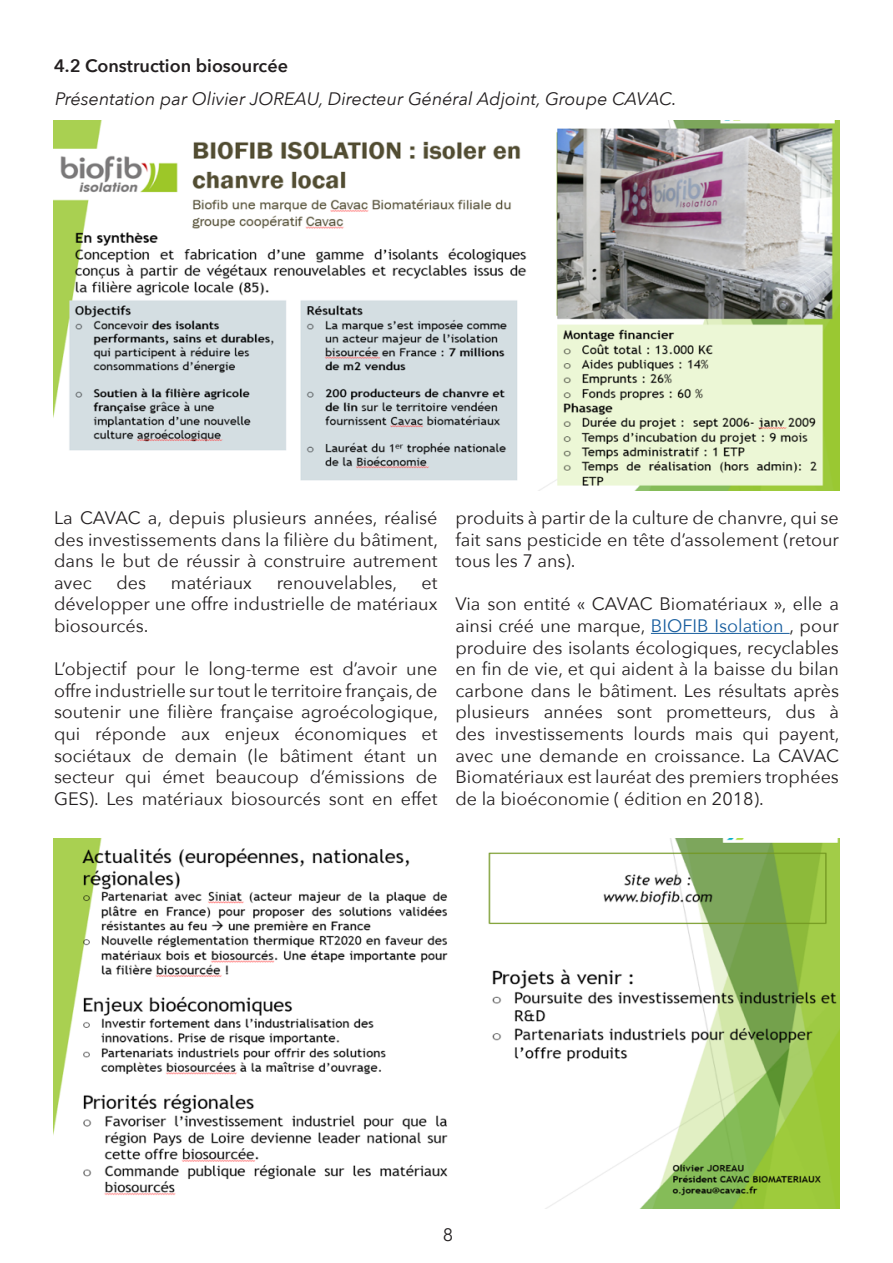
<style>
.page{position:relative;width:893px;height:1263px;background:#fff}
.page>*{position:absolute;margin:0;border:0;box-sizing:border-box;transform-origin:0 0}
.t1{font:18px/21.6px "Avenir Next";color:#231f20;text-align:justify}
.t2{font:italic 18px "Avenir Next";color:#231f20}
.t3{font:600 18px "Avenir Next";color:#231f20}
.s1{color:#175d9e}
</style>
<div class="page">
<hr style="left:651px;top:633px;width:139px;height:1px;background:#175d9e">
<img style="left:53px;top:120px;width:787px;height:371px">
<img style="left:53px;top:838px;width:787px;height:371px">
<p class="t3" style="left:54px;top:50px;width:236px">4.2 Construction biosourcée</p>
<p class="t2" style="left:55px;top:84px;width:623px">Présentation par Olivier JOREAU, Directeur Général Adjoint, Groupe CAVAC.</p>
<p class="t1" style="left:54px;top:506px;width:385px">La CAVAC a, depuis plusieurs années, réalisé des investissements dans la filière du bâtiment, dans le but de réussir à construire autrement avec</p>
<p class="t1" style="left:116px;top:571px;width:31px">des</p>
<p class="t1" style="left:171px;top:571px;width:83px">matériaux</p>
<p class="t1" style="left:277px;top:571px;width:122px">renouvelables,</p>
<p class="t1" style="left:54px;top:571px;width:385px;text-indent:367px">et développer une offre industrielle de matériaux biosourcés.</p>
<p class="t1" style="left:54px;top:657px;width:385px">L’objectif pour le long-terme est d’avoir une offre industrielle sur tout le territoire français, de soutenir une filière française agroécologique, qui réponde aux enjeux économiques et sociétaux de demain (le bâtiment étant un secteur qui émet beaucoup d’émissions de GES). Les matériaux biosourcés sont en effet</p>
<p class="t1" style="left:455px;top:506px;width:385px">produits à partir de la culture de chanvre, qui se fait sans pesticide en tête d’assolement (retour tous les 7 ans).</p>
<p class="t1" style="left:455px;top:593px;width:385px">Via son entité « CAVAC Biomatériaux », elle a ainsi créé une marque, <span class="s1">BIOFIB Isolation</span> , pour produire des isolants écologiques, recyclables en fin de vie, et qui aident à la baisse du bilan carbone dans le bâtiment. Les résultats après plusieurs années sont prometteurs, dus à des investissements lourds mais qui payent, avec une demande en croissance. La CAVAC Biomatériaux est lauréat des premiers trophées de la bioéconomie ( édition en 2018).</p>
<p class="t1" style="left:443px;top:1223px;width:12px">8</p>
</div>
